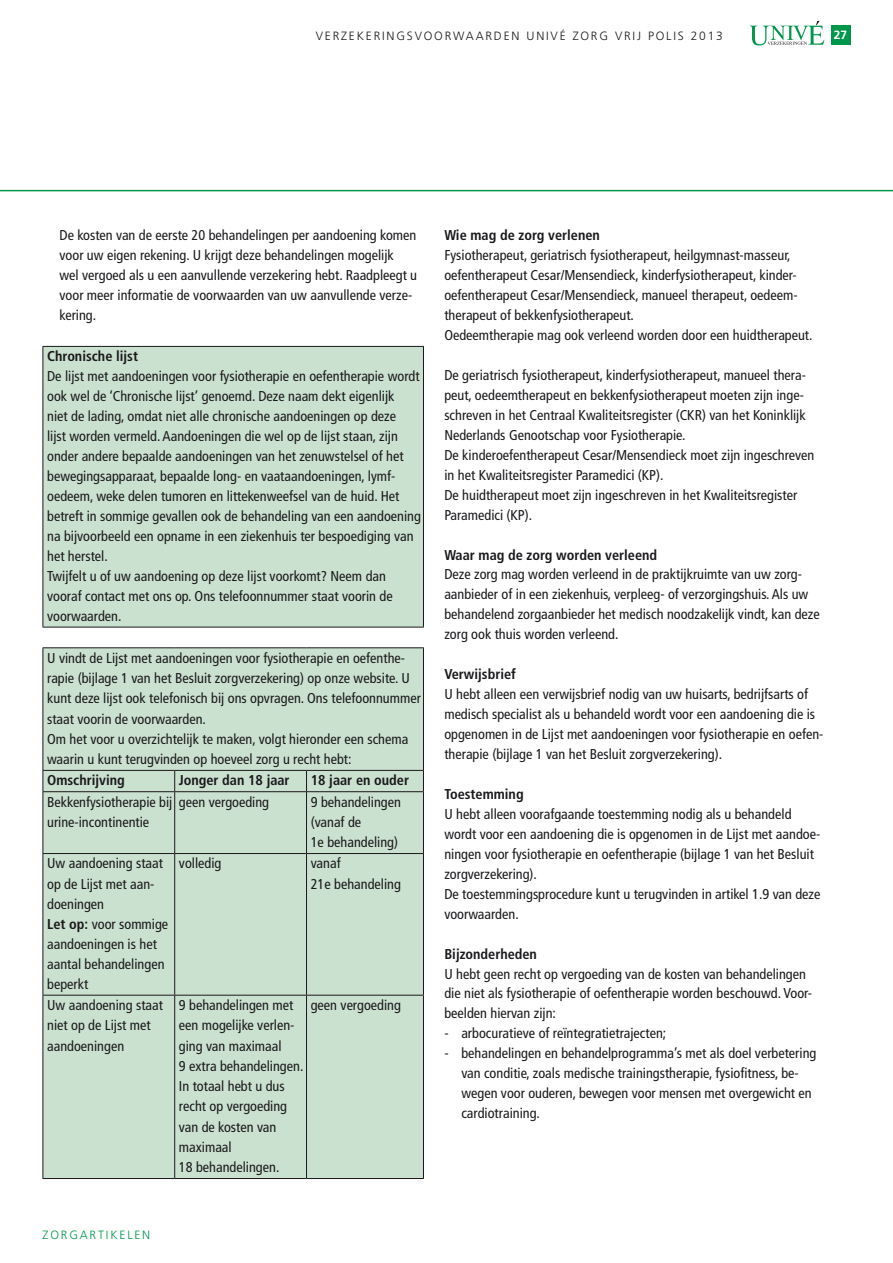
<style>
.page{position:relative;width:893px;height:1263px;background:#fff}
.page>*{position:absolute;margin:0;border:0;box-sizing:border-box;transform-origin:0 0}
.t1{font:condensed 14.25px/20px "Frutiger";color:#1a181b}
.t2{font:700 condensed 14.25px "Frutiger";color:#1a181b}
.t3{font:300 12px "Frutiger";letter-spacing:.15em;color:#1a181b}
.t4{font:300 12px "Frutiger";letter-spacing:.15em;color:#00964c}
.t5{font:700 12px "Frutiger";color:#fff}
.s1{font-weight:700}
</style>
<div class="page">
<div style="left:831px;top:26px;width:19px;height:19px;background:#00964c"></div>
<svg style="left:0;top:189px;width:893px;height:2px;background:#6ec399"></svg>
<svg style="left:749px;top:21px;width:75px;height:25px"></svg>
<div style="left:43px;top:346px;width:380px;height:281px;background:#cbe1d0"></div>
<hr style="left:43px;top:346px;width:381px;height:1px;background:#1a181b">
<hr style="left:43px;top:347px;width:1px;height:280px;background:#1a181b">
<hr style="left:423px;top:347px;width:1px;height:280px;background:#1a181b">
<hr style="left:43px;top:627px;width:381px;height:1px;background:#1a181b">
<div style="left:44px;top:648px;width:379px;height:530px;background:#cbe1d0"></div>
<hr style="left:423px;top:648px;width:1px;height:122px;background:#1a181b">
<hr style="left:43px;top:770px;width:132px;height:1px;background:#1a181b">
<hr style="left:175px;top:770px;width:132px;height:1px;background:#1a181b">
<svg style="left:174px;top:771px;width:1px;height:20px"></svg>
<hr style="left:307px;top:770px;width:117px;height:1px;background:#1a181b">
<svg style="left:306px;top:771px;width:1px;height:20px"></svg>
<svg style="left:423px;top:771px;width:1px;height:20px"></svg>
<hr style="left:43px;top:791px;width:132px;height:1px;background:#1a181b">
<hr style="left:175px;top:791px;width:132px;height:1px;background:#1a181b">
<hr style="left:174px;top:792px;width:1px;height:61px;background:#1a181b">
<hr style="left:307px;top:791px;width:117px;height:1px;background:#1a181b">
<hr style="left:306px;top:792px;width:1px;height:61px;background:#1a181b">
<hr style="left:423px;top:792px;width:1px;height:61px;background:#1a181b">
<hr style="left:43px;top:853px;width:132px;height:1px;background:#1a181b">
<hr style="left:175px;top:853px;width:132px;height:1px;background:#1a181b">
<hr style="left:174px;top:854px;width:1px;height:141px;background:#1a181b">
<hr style="left:307px;top:853px;width:117px;height:1px;background:#1a181b">
<hr style="left:306px;top:854px;width:1px;height:141px;background:#1a181b">
<hr style="left:423px;top:854px;width:1px;height:141px;background:#1a181b">
<hr style="left:43px;top:995px;width:132px;height:1px;background:#1a181b">
<hr style="left:175px;top:995px;width:132px;height:1px;background:#1a181b">
<hr style="left:174px;top:995px;width:1px;height:183px;background:#1a181b">
<hr style="left:307px;top:995px;width:117px;height:1px;background:#1a181b">
<hr style="left:306px;top:995px;width:1px;height:183px;background:#1a181b">
<hr style="left:423px;top:995px;width:1px;height:183px;background:#1a181b">
<hr style="left:43px;top:647px;width:132px;height:1px;background:#1a181b">
<hr style="left:43px;top:648px;width:1px;height:122px;background:#1a181b">
<hr style="left:175px;top:647px;width:132px;height:1px;background:#1a181b">
<hr style="left:307px;top:647px;width:117px;height:1px;background:#1a181b">
<svg style="left:43px;top:771px;width:1px;height:20px"></svg>
<hr style="left:43px;top:792px;width:1px;height:61px;background:#1a181b">
<hr style="left:43px;top:854px;width:1px;height:141px;background:#1a181b">
<hr style="left:43px;top:995px;width:1px;height:183px;background:#1a181b">
<hr style="left:43px;top:1178px;width:132px;height:1px;background:#1a181b">
<hr style="left:175px;top:1178px;width:132px;height:1px;background:#1a181b">
<hr style="left:307px;top:1178px;width:117px;height:1px;background:#1a181b">
<p class="t3" style="left:316px;top:29px;width:409px">VERZEKERINGSVOORWAARDEN UNIVÉ ZORG VRIJ POLIS 2013</p>
<p class="t5" style="left:834px;top:27px;width:15px">27</p>
<p class="t1" style="left:60px;top:225px;width:359px">De kosten van de eerste 20 behandelingen per aandoening komen voor uw eigen rekening. U krijgt deze behandelingen mogelijk<br>wel vergoed als u een aanvullende verzekering hebt. Raadpleegt u voor meer informatie de voorwaarden van uw aanvullende verze&shy;kering.</p>
<p class="t2" style="left:47px;top:348px;width:92px">Chronische lijst</p>
<p class="t1" style="left:47px;top:366px;width:375px">De lijst met aandoeningen voor fysiotherapie en oefentherapie wordt ook wel de ‘Chronische lijst’ genoemd. Deze naam dekt eigenlijk<br>niet de lading, omdat niet alle chronische aandoeningen op deze<br>lijst worden vermeld. Aandoeningen die wel op de lijst staan, zijn onder andere bepaalde aandoeningen van het zenuwstelsel of het bewegingsapparaat, bepaalde long- en vaataandoeningen, lymf&shy;oedeem, weke delen tumoren en littekenweefsel van de huid. Het betreft in sommige gevallen ook de behandeling van een aandoening na bijvoorbeeld een opname in een ziekenhuis ter bespoediging van het herstel.<br>Twijfelt u of uw aandoening op deze lijst voorkomt? Neem dan vooraf contact met ons op. Ons telefoonnummer staat voorin de voorwaarden.</p>
<p class="t1" style="left:47px;top:648px;width:375px">U vindt de Lijst met aandoeningen voor fysiotherapie en oefenthe&shy;rapie (bijlage 1 van het Besluit zorgverzekering) op onze website. U kunt deze lijst ook telefonisch bij ons opvragen. Ons telefoonnummer staat voorin de voorwaarden.<br>Om het voor u overzichtelijk te maken, volgt hieronder een schema waarin u kunt terugvinden op hoeveel zorg u recht hebt:</p>
<p class="t2" style="left:47px;top:772px;width:79px">Omschrijving</p>
<p class="t2" style="left:179px;top:772px;width:112px">Jonger dan 18 jaar</p>
<p class="t2" style="left:311px;top:772px;width:100px">18 jaar en ouder</p>
<p class="t1" style="left:47px;top:792px;width:127px">Bekkenfysiotherapie bij urine-incontinentie</p>
<p class="t1" style="left:179px;top:792px;width:92px">geen vergoeding</p>
<p class="t1" style="left:311px;top:792px;width:92px">9 behandelingen (vanaf de<br>1e behandeling)</p>
<p class="t1" style="left:47px;top:853px;width:123px">Uw aandoening staat op de Lijst met aan&shy;doeningen<br><span class="s1">Let op:</span> voor sommige aandoeningen is het aantal behandelingen beperkt</p>
<p class="t1" style="left:179px;top:854px;width:44px">volledig</p>
<p class="t1" style="left:311px;top:853px;width:92px">vanaf<br>21e behandeling</p>
<p class="t1" style="left:47px;top:995px;width:117px">Uw aandoening staat niet op de Lijst met aandoeningen</p>
<p class="t1" style="left:179px;top:995px;width:126px">9 behandelingen met een mogelijke verlen&shy;ging van maximaal<br>9 extra behandelingen.<br>In totaal hebt u dus recht op vergoeding van de kosten van maximaal<br>18 behandelingen.</p>
<p class="t1" style="left:311px;top:995px;width:92px">geen vergoeding</p>
<p class="t4" style="left:43px;top:1228px;width:109px">ZORGARTIKELEN</p>
<p class="t2" style="left:444px;top:227px;width:157px">Wie mag de zorg verlenen</p>
<p class="t1" style="left:444px;top:245px;width:370px">Fysiotherapeut, geriatrisch fysiotherapeut, heilgymnast-masseur, oefentherapeut Cesar/Mensendieck, kinderfysiotherapeut, kinder&shy;oefentherapeut Cesar/Mensendieck, manueel therapeut, oedeem&shy;therapeut of bekkenfysiotherapeut.<br>Oedeemtherapie mag ook verleend worden door een huidtherapeut.</p>
<p class="t1" style="left:444px;top:365px;width:372px">De geriatrisch fysiotherapeut, kinderfysiotherapeut, manueel thera&shy;peut, oedeemtherapeut en bekkenfysiotherapeut moeten zijn inge&shy;schreven in het Centraal Kwaliteitsregister (CKR) van het Koninklijk Nederlands Genootschap voor Fysiotherapie.<br>De kinderoefentherapeut Cesar/Mensendieck moet zijn ingeschreven in het Kwaliteitsregister Paramedici (KP).<br>De huidtherapeut moet zijn ingeschreven in het Kwaliteitsregister Paramedici (KP).</p>
<p class="t2" style="left:444px;top:546px;width:214px">Waar mag de zorg worden verleend</p>
<p class="t1" style="left:444px;top:565px;width:377px">Deze zorg mag worden verleend in de praktijkruimte van uw zorg&shy;aanbieder of in een ziekenhuis, verpleeg- of verzorgingshuis. Als uw behandelend zorgaanbieder het medisch noodzakelijk vindt, kan deze zorg ook thuis worden verleend.</p>
<p class="t2" style="left:444px;top:666px;width:73px">Verwijsbrief</p>
<p class="t1" style="left:444px;top:684px;width:381px">U hebt alleen een verwijsbrief nodig van uw huisarts, bedrijfsarts of medisch specialist als u behandeld wordt voor een aandoening die is opgenomen in de Lijst met aandoeningen voor fysiotherapie en oefen&shy;therapie (bijlage 1 van het Besluit zorgverzekering).</p>
<p class="t2" style="left:444px;top:785px;width:81px">Toestemming</p>
<p class="t1" style="left:444px;top:804px;width:378px">U hebt alleen voorafgaande toestemming nodig als u behandeld wordt voor een aandoening die is opgenomen in de Lijst met aandoe&shy;ningen voor fysiotherapie en oefentherapie (bijlage 1 van het Besluit zorgverzekering).<br>De toestemmingsprocedure kunt u terugvinden in artikel 1.9 van deze voorwaarden.</p>
<p class="t2" style="left:444px;top:945px;width:94px">Bijzonderheden</p>
<p class="t1" style="left:444px;top:964px;width:369px">U hebt geen recht op vergoeding van de kosten van behandelingen die niet als fysiotherapie of oefentherapie worden beschouwd. Voor&shy;beelden hiervan zijn:</p>
<p class="t1" style="left:444px;top:1023px;width:223px">- arbocuratieve of reïntegratietrajecten;</p>
<p class="t1" style="left:461px;top:1043px;width:356px;text-indent:-17px">- behandelingen en behandelprogramma’s met als doel verbetering van conditie, zoals medische trainingstherapie, fysiofitness, be&shy;wegen voor ouderen, bewegen voor mensen met overgewicht en cardiotraining.</p>
</div>
